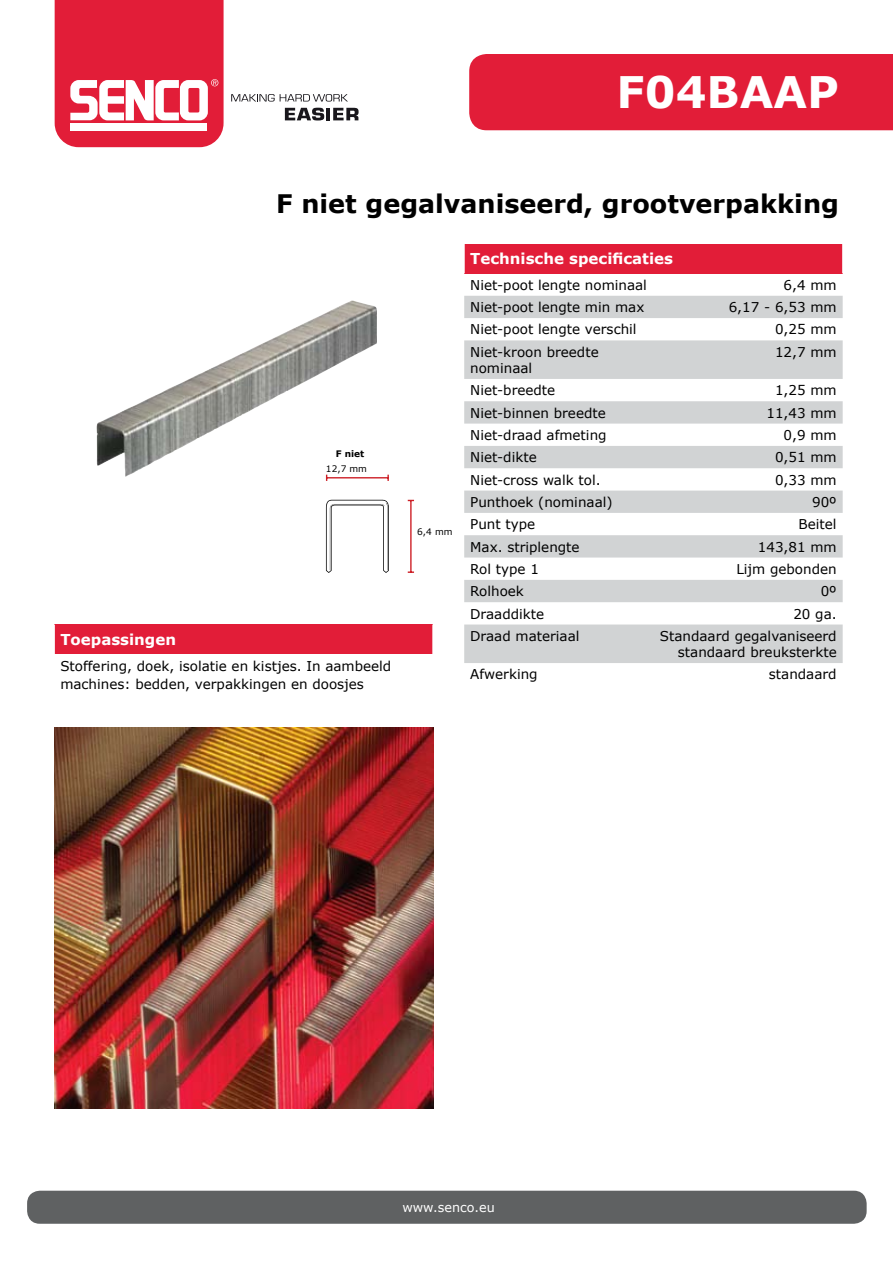
<style>
.page{position:relative;width:893px;height:1263px;background:#fff}
.page>*{position:absolute;margin:0;border:0;box-sizing:border-box;transform-origin:0 0}
.t1{font:700 43.5px "Verdana";color:#fff}
.t2{font:700 25.5px "Verdana";color:#000}
.t3{font:700 15px "Verdana";color:#fff}
.t4{font:13.5px/16.2px "Verdana";color:#000}
.t5{font:12.75px "Verdana";color:#fff}
.t6{font:9px "Verdana";color:#000}
.t7{font:700 9px "Verdana";color:#000}
</style>
<div class="page">
<div style="left:27px;top:1191px;width:840px;height:33px;background:#5f6162;border-radius:13px"></div>
<div style="left:464px;top:244px;width:379px;height:29px;background:#e21d38"></div>
<svg style="left:464px;top:296px;width:379px;height:367px;fill:#d1d3d4"></svg>
<svg style="left:464px;top:244px;width:1px;height:29px"></svg>
<svg style="left:842px;top:244px;width:1px;height:29px"></svg>
<img style="left:54px;top:728px;width:380px;height:381px">
<div style="left:54px;top:624px;width:379px;height:30px;background:#e21d38"></div>
<hr style="left:54px;top:624px;width:1px;height:30px;background:#fff">
<hr style="left:432px;top:624px;width:1px;height:30px;background:#fff">
<img style="left:97px;top:300px;width:280px;height:177px">
<hr style="left:327px;top:477px;width:61px;height:1px;background:#cd2027">
<hr style="left:410px;top:500px;width:2px;height:72px;background:#cd2027">
<svg style="left:326px;top:500px;width:63px;height:73px"></svg>
<svg style="left:231px;top:94px;width:117px;height:8px"></svg>
<svg style="left:285px;top:108px;width:74px;height:12px"></svg>
<svg style="left:55px;top:0;width:169px;height:147px"></svg>
<div style="left:469px;top:54px;width:424px;height:76px;background:#e21d38"></div>
<h1 class="t1" style="left:617px;top:64px;width:224px">F04BAAP</h1>
<h2 class="t2" style="left:276px;top:187px;width:564px">F niet gegalvaniseerd, grootverpakking</h2>
<p class="t7" style="left:336px;top:448px;width:30px">F niet</p>
<p class="t6" style="left:326px;top:463px;width:43px">12,7 mm</p>
<p class="t3" style="left:60px;top:630px;width:117px">Toepassingen</p>
<p class="t4" style="left:60px;top:656px;width:332px;line-height:18px">Stoffering, doek, isolatie en kistjes. In aambeeld machines: bedden, verpakkingen en doosjes</p>
<p class="t6" style="left:417px;top:525px;width:37px">6,4 mm</p>
<p class="t3" style="left:470px;top:249px;width:204px">Technische specificaties</p>
<p class="t4" style="left:470px;top:277px;width:178px">Niet-poot lengte nominaal</p>
<p class="t4" style="left:784px;top:277px;width:55px">6,4 mm</p>
<p class="t4" style="left:470px;top:299px;width:176px">Niet-poot lengte min max</p>
<p class="t4" style="left:729px;top:299px;width:109px">6,17 - 6,53 mm</p>
<p class="t4" style="left:470px;top:321px;width:168px">Niet-poot lengte verschil</p>
<p class="t4" style="left:775px;top:321px;width:63px">0,25 mm</p>
<p class="t4" style="left:470px;top:344px;width:130px">Niet-kroon breedte nominaal</p>
<p class="t4" style="left:775px;top:344px;width:63px">12,7 mm</p>
<p class="t4" style="left:470px;top:382px;width:87px">Niet-breedte</p>
<p class="t4" style="left:775px;top:382px;width:63px">1,25 mm</p>
<p class="t4" style="left:470px;top:404px;width:137px">Niet-binnen breedte</p>
<p class="t4" style="left:766px;top:404px;width:72px">11,43 mm</p>
<p class="t4" style="left:470px;top:427px;width:138px">Niet-draad afmeting</p>
<p class="t4" style="left:784px;top:427px;width:55px">0,9 mm</p>
<p class="t4" style="left:470px;top:449px;width:68px">Niet-dikte</p>
<p class="t4" style="left:775px;top:449px;width:63px">0,51 mm</p>
<p class="t4" style="left:470px;top:471px;width:132px">Niet-cross walk tol.</p>
<p class="t4" style="left:775px;top:471px;width:63px">0,33 mm</p>
<p class="t4" style="left:470px;top:494px;width:144px">Punthoek (nominaal)</p>
<p class="t4" style="left:812px;top:494px;width:26px">90º</p>
<p class="t4" style="left:470px;top:516px;width:66px">Punt type</p>
<p class="t4" style="left:799px;top:516px;width:40px">Beitel</p>
<p class="t4" style="left:470px;top:538px;width:111px">Max. striplengte</p>
<p class="t4" style="left:758px;top:538px;width:80px">143,81 mm</p>
<p class="t4" style="left:470px;top:561px;width:70px">Rol type 1</p>
<p class="t4" style="left:736px;top:561px;width:102px">Lijm gebonden</p>
<p class="t4" style="left:470px;top:583px;width:55px">Rolhoek</p>
<p class="t4" style="left:821px;top:583px;width:17px">0º</p>
<p class="t4" style="left:470px;top:605px;width:76px">Draaddikte</p>
<p class="t4" style="left:793px;top:605px;width:45px">20 ga.</p>
<p class="t4" style="left:470px;top:628px;width:111px">Draad materiaal</p>
<p class="t4" style="left:660px;top:628px;width:178px;text-align:right">Standaard gegalvaniseerd standaard breuksterkte</p>
<p class="t4" style="left:470px;top:666px;width:69px">Afwerking</p>
<p class="t4" style="left:769px;top:666px;width:69px">standaard</p>
<p class="t5" style="left:402px;top:1199px;width:94px">www.senco.eu</p>
</div>
